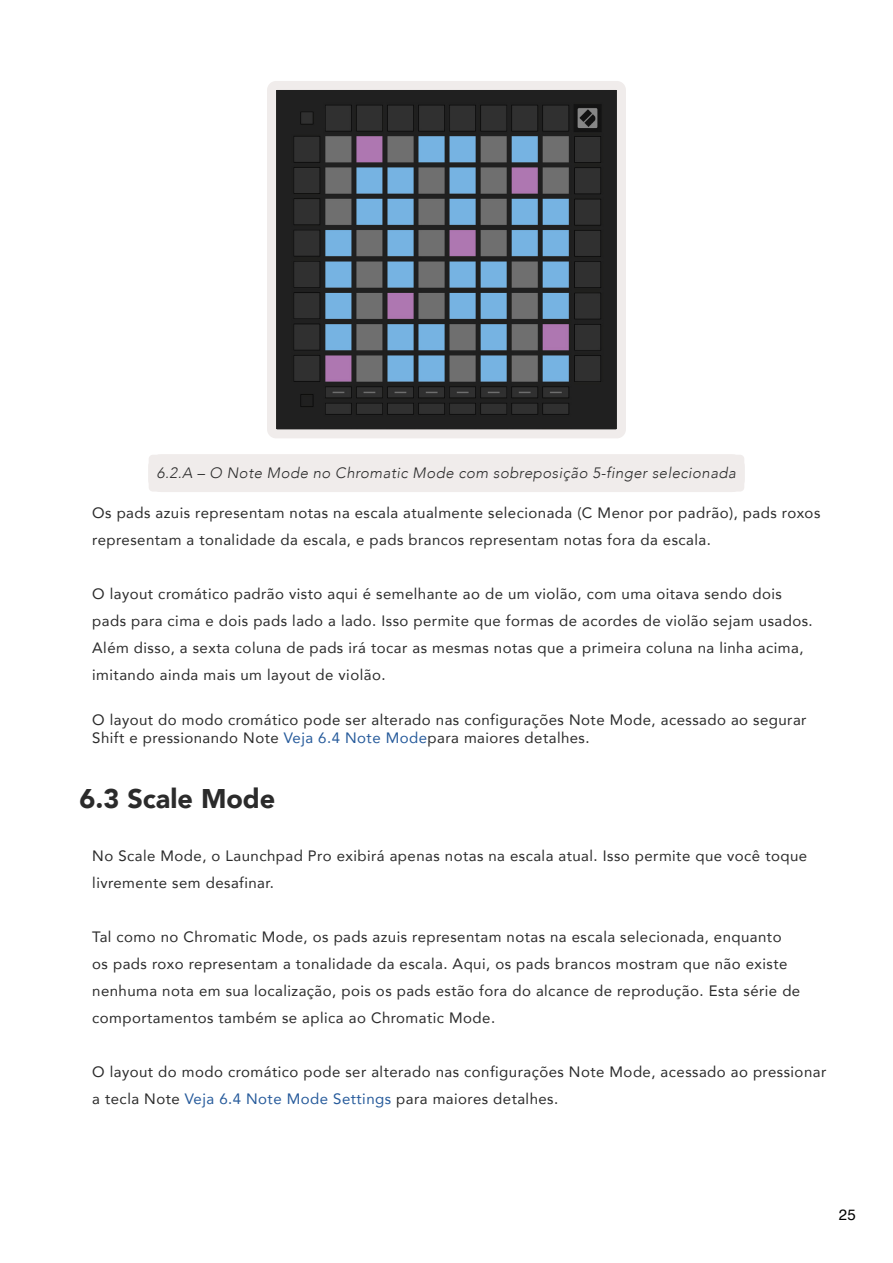
<style>
.page{position:relative;width:893px;height:1263px;background:#fff}
.page>*{position:absolute;margin:0;border:0;box-sizing:border-box;transform-origin:0 0}
.t1{font:900 27px "Avenir";color:#2b2b2b}
.t2{font:15px/27px "Avenir";letter-spacing:.03em;color:#2b2b2b}
.t3{font:italic 300 15px "Avenir";letter-spacing:.03em;color:#2b2b2b}
.t4{font:15px "Helvetica";color:#000}
.s1{color:#275b9b}
</style>
<div class="page">
<div style="left:148px;top:454px;width:597px;height:38px;border:18px solid #f0eceb;border-radius:4px"></div>
<img style="left:277px;top:91px;width:339px;height:337px">
<div style="left:267px;top:81px;width:359px;height:357px;border:9px solid #f0eceb;border-radius:4px"></div>
<p class="t3" style="left:157px;top:464px;width:581px">6.2.A – O Note Mode no Chromatic Mode com sobreposição 5-finger selecionada</p>
<p class="t2" style="left:92px;top:499px;width:730px">Os pads azuis representam notas na escala atualmente selecionada (C Menor por padrão), pads roxos representam a tonalidade da escala, e pads brancos representam notas fora da escala.</p>
<p class="t2" style="left:92px;top:580px;width:722px">O layout cromático padrão visto aqui é semelhante ao de um violão, com uma oitava sendo dois pads para cima e dois pads lado a lado. Isso permite que formas de acordes de violão sejam usados.<br>Além disso, a sexta coluna de pads irá tocar as mesmas notas que a primeira coluna na linha acima, imitando ainda mais um layout de violão.</p>
<p class="t2" style="left:92px;top:710px;width:716px;line-height:18px">O layout do modo cromático pode ser alterado nas configurações Note Mode, acessado ao segurar<br>Shift e pressionando Note <span class="s1">Veja 6.4 Note Mode</span>para maiores detalhes.</p>
<h1 class="t1" style="left:80px;top:776px;width:197px">6.3 Scale Mode</h1>
<p class="t2" style="left:92px;top:842px;width:716px">No Scale Mode, o Launchpad Pro exibirá apenas notas na escala atual. Isso permite que você toque livremente sem desafinar.</p>
<p class="t2" style="left:92px;top:923px;width:709px">Tal como no Chromatic Mode, os pads azuis representam notas na escala selecionada, enquanto os pads roxo representam a tonalidade da escala. Aqui, os pads brancos mostram que não existe nenhuma nota em sua localização, pois os pads estão fora do alcance de reprodução. Esta série de comportamentos também se aplica ao Chromatic Mode.</p>
<p class="t2" style="left:92px;top:1058px;width:735px">O layout do modo cromático pode ser alterado nas configurações Note Mode, acessado ao pressionar a tecla Note <span class="s1">Veja 6.4 Note Mode Settings</span> para maiores detalhes.</p>
<p class="t4" style="left:839px;top:1203px;width:18px">25</p>
</div>
